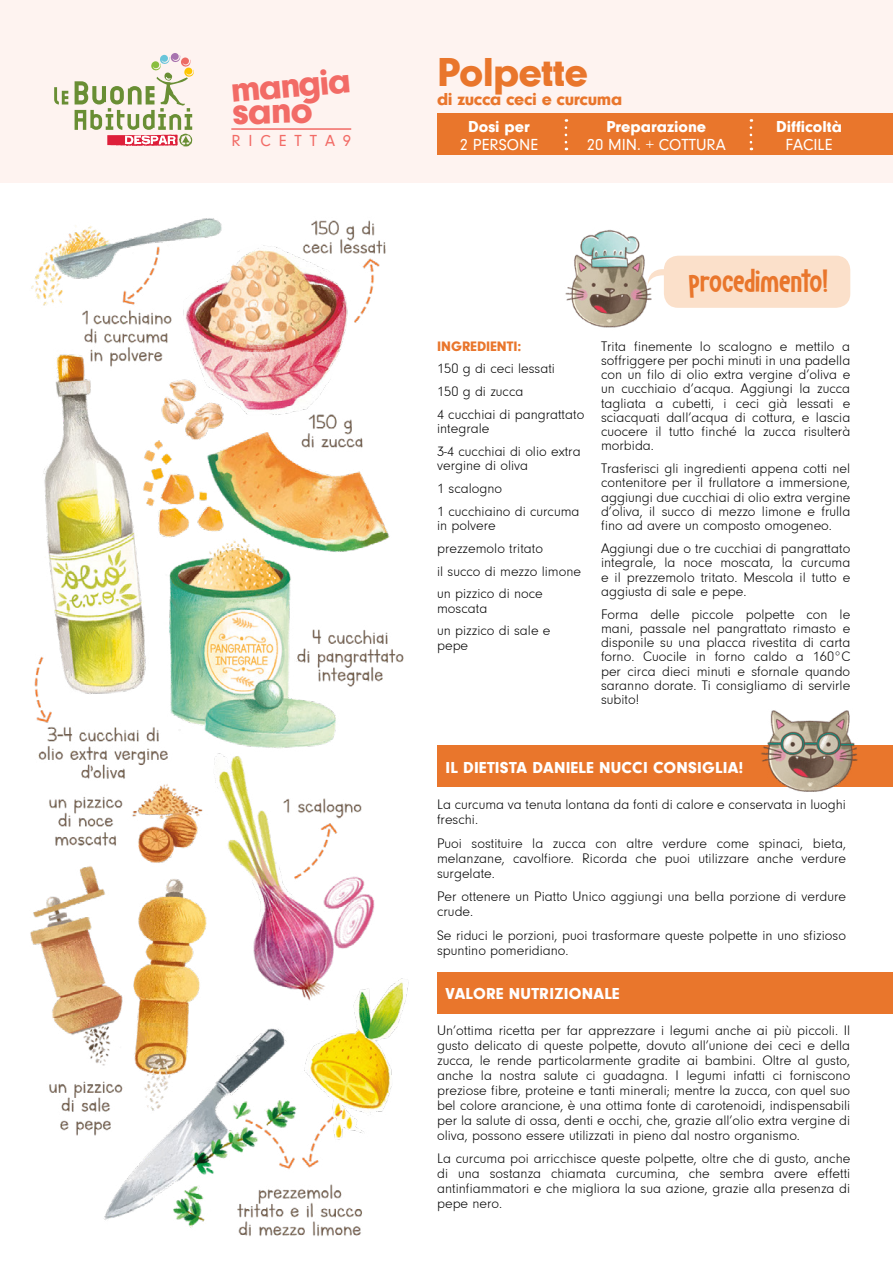
<style>
.page{position:relative;width:893px;height:1263px;background:#fff}
.page>*{position:absolute;margin:0;border:0;box-sizing:border-box;transform-origin:0 0}
.t1{font:900 42px "Neuzeit Grotesk TOT";letter-spacing:-.02em;color:#e9762c}
.t2{font:900 38.7px "Neuzeit Grotesk TOT";color:#f26b66}
.t3{font:900 37.5px "Neuzeit Grotesk TOT";color:#f26b66}
.t4{font:33.15px "Dapplegrim DEMO";letter-spacing:-.02em;color:#e9762c}
.t5{font:900 18px "Neuzeit Grotesk TOT";letter-spacing:-.02em;color:#e9762c}
.t6{font:900 16.5px "Neuzeit Grotesk TOT";letter-spacing:.015em;color:#fff}
.t7{font:16.5px "Neuzeit Gro";color:#fff}
.t8{font:16.5px "Neuzeit Gro";letter-spacing:.48em;color:#f26b66}
.t9{font:300 14.25px/14.2px "Neuzeit Gro";color:#000}
.t10{font:900 14.25px "Neuzeit Grotesk TOT";color:#e9762c}
</style>
<div class="page">
<div style="left:0;top:0;width:893px;height:183px;background:#fef3f0"></div>
<svg style="left:54px;top:87px;width:14px;height:17px"></svg>
<svg style="left:75px;top:53px;width:119px;height:94px"></svg>
<hr style="left:231px;top:128px;width:120px;height:2px;background:#f26b66">
<img style="left:30px;top:218px;width:379px;height:1018px">
<div style="left:437px;top:114px;width:456px;height:41px;background:#e9762c"></div>
<svg style="left:565px;top:128px;width:2px;height:22px"></svg>
<svg style="left:750px;top:128px;width:2px;height:22px"></svg>
<div style="left:437px;top:972px;width:456px;height:41px;background:#e9762c"></div>
<img style="left:565px;top:229px;width:106px;height:99px">
<div style="left:437px;top:745px;width:456px;height:42px;background:#e9762c"></div>
<img style="left:761px;top:710px;width:97px;height:82px">
<div style="left:664px;top:256px;width:186px;height:52px;background:#fbe0ca;border-radius:14px"></div>
<svg style="left:648px;top:267px;width:16px;height:19px"></svg>
<h3 class="t3" style="left:229px;top:69px;width:122px;rotate:-5deg">mangia</h3>
<h2 class="t2" style="left:232px;top:89px;width:82px;rotate:-1deg">sano</h2>
<p class="t8" style="left:231px;top:132px;width:121px">RICETTA9</p>
<h1 class="t1" style="left:437px;top:49px;width:152px">Polpette</h1>
<p class="t5" style="left:437px;top:89px;width:187px">di zucca ceci e curcuma</p>
<p class="t6" style="left:468px;top:117px;width:63px">Dosi per</p>
<p class="t7" style="left:460px;top:135px;width:80px">2 PERSONE</p>
<p class="t6" style="left:606px;top:117px;width:101px">Preparazione</p>
<p class="t7" style="left:587px;top:135px;width:141px">20 MIN. + COTTURA</p>
<p class="t6" style="left:776px;top:117px;width:67px">Difficoltà</p>
<p class="t7" style="left:786px;top:135px;width:48px">FACILE</p>
<h3 class="t4" style="left:688px;top:261px;width:141px">procedimento!</h3>
<p class="t10" style="left:437px;top:338px;width:86px">INGREDIENTI:</p>
<p class="t9" style="left:437px;top:358px;width:149px;line-height:22.8px">150 g di ceci lessati<br>150 g di zucca<br>4 cucchiai di pangrattato</p>
<p class="t9" style="left:437px;top:417px;width:145px;line-height:22.8px">integrale<br>3-4 cucchiai di olio extra</p>
<p class="t9" style="left:437px;top:454px;width:144px;line-height:22.8px">vergine di oliva<br>1 scalogno<br>1 cucchiaino di curcuma</p>
<p class="t9" style="left:437px;top:514px;width:145px;line-height:22.8px">in polvere<br>prezzemolo tritato<br>il succo di mezzo limone un pizzico di noce</p>
<p class="t9" style="left:437px;top:597px;width:115px;line-height:22.8px">moscata<br>un pizzico di sale e</p>
<p class="t9" style="left:437px;top:638px;width:33px">pepe</p>
<p class="t9" style="left:601px;top:339px;width:251px;text-align:justify">Trita finemente lo scalogno e mettilo a soffriggere per pochi minuti in una padella con un filo di olio extra vergine d’oliva e un cucchiaio d’acqua. Aggiungi la zucca tagliata a cubetti, i ceci già lessati e sciacquati dall’acqua di cottura, e lascia cuocere il tutto finché la zucca risulterà morbida.</p>
<p class="t9" style="left:601px;top:462px;width:251px;text-align:justify">Trasferisci gli ingredienti appena cotti nel contenitore per il frullatore a immersione, aggiungi due cucchiai di olio extra vergine d’oliva, il succo di mezzo limone e frulla fino ad avere un composto omogeneo.</p>
<p class="t9" style="left:601px;top:541px;width:251px;text-align:justify">Aggiungi due o tre cucchiai di pangrattato integrale, la noce moscata, la curcuma e il prezzemolo tritato. Mescola il tutto e aggiusta di sale e pepe.</p>
<p class="t9" style="left:601px;top:607px;width:251px;text-align:justify">Forma delle piccole polpette con le mani, passale nel pangrattato rimasto e disponile su una placca rivestita di carta forno. Cuocile in forno caldo a 160°C per circa dieci minuti e sfornale quando saranno dorate. Ti consigliamo di servirle subito!</p>
<p class="t6" style="left:445px;top:758px;width:300px">IL DIETISTA DANIELE NUCCI CONSIGLIA!</p>
<p class="t9" style="left:437px;top:797px;width:410px;line-height:15px">La curcuma va tenuta lontana da fonti di calore e conservata in luoghi freschi.</p>
<p class="t9" style="left:437px;top:836px;width:410px;line-height:15px;text-align:justify">Puoi sostituire la zucca con altre verdure come spinaci, bieta, melanzane, cavolfiore. Ricorda che puoi utilizzare anche verdure surgelate.</p>
<p class="t9" style="left:437px;top:889px;width:410px;line-height:15px">Per ottenere un Piatto Unico aggiungi una bella porzione di verdure crude.</p>
<p class="t9" style="left:437px;top:928px;width:410px;line-height:15px">Se riduci le porzioni, puoi trasformare queste polpette in uno sfizioso spuntino pomeridiano.</p>
<p class="t6" style="left:445px;top:985px;width:176px">VALORE NUTRIZIONALE</p>
<p class="t9" style="left:437px;top:1023px;width:415px;line-height:15px;text-align:justify">Un’ottima ricetta per far apprezzare i legumi anche ai più piccoli. Il gusto delicato di queste polpette, dovuto all’unione dei ceci e della zucca, le rende particolarmente gradite ai bambini. Oltre al gusto, anche la nostra salute ci guadagna. I legumi infatti ci forniscono preziose fibre, proteine e tanti minerali; mentre la zucca, con quel suo bel colore arancione, è una ottima fonte di carotenoidi, indispensabili per la salute di ossa, denti e occhi, che, grazie all’olio extra vergine di oliva, possono essere utilizzati in pieno dal nostro organismo.</p>
<p class="t9" style="left:437px;top:1151px;width:415px;line-height:15px;text-align:justify">La curcuma poi arricchisce queste polpette, oltre che di gusto, anche di una sostanza chiamata curcumina, che sembra avere effetti antinfiammatori e che migliora la sua azione, grazie alla presenza di pepe nero.</p>
</div>
